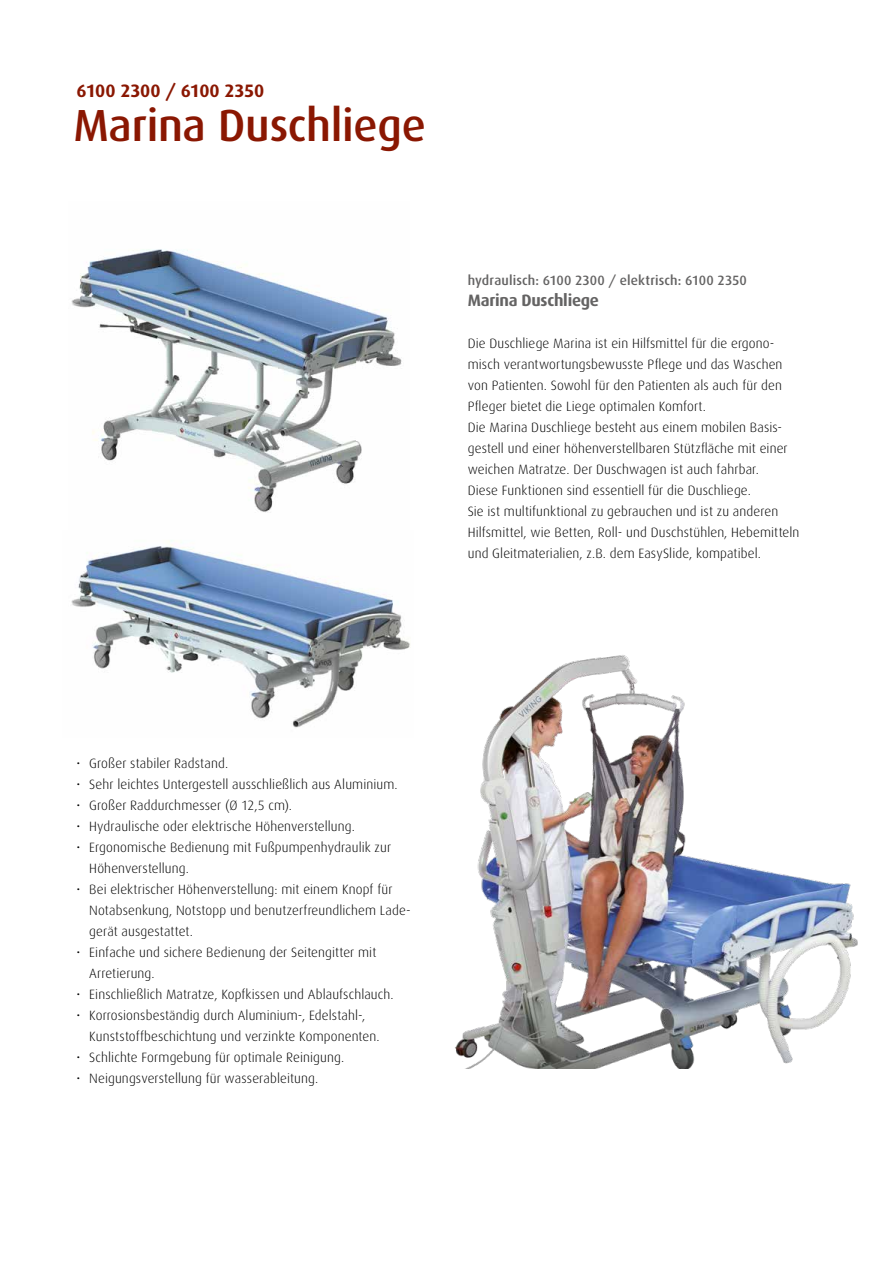
<style>
.page{position:relative;width:893px;height:1263px;background:#fff}
.page>*{position:absolute;margin:0;border:0;box-sizing:border-box;transform-origin:0 0}
.t1{font:500 45px "Dax";letter-spacing:-.005em;color:#8a1702}
.t2{font:700 18px "Dax";letter-spacing:-.015em;color:#8a1702}
.t3{font:700 16.5px "Dax";letter-spacing:-.015em;color:#646363}
.t4{font:300 13.5px/21px "Dax";letter-spacing:.01em;color:#000}
.t5{font:500 13.5px "Dax";letter-spacing:.01em;color:#646363}
</style>
<div class="page">
<img style="left:455px;top:655px;width:403px;height:413px">
<img style="left:71px;top:249px;width:331px;height:264px">
<img style="left:71px;top:540px;width:339px;height:188px">
<h2 class="t2" style="left:77px;top:80px;width:189px">6100 2300 / 6100 2350</h2>
<h1 class="t1" style="left:73px;top:100px;width:354px">Marina Duschliege</h1>
<p class="t5" style="left:468px;top:273px;width:281px">hydraulisch: 6100 2300 / elektrisch: 6100 2350</p>
<p class="t3" style="left:468px;top:291px;width:133px">Marina Duschliege</p>
<p class="t4" style="left:468px;top:333px;width:333px">Die Duschliege Marina ist ein Hilfsmittel für die ergono&shy;misch verantwortungsbewusste Pflege und das Waschen von Patienten. Sowohl für den Patienten als auch für den Pfleger bietet die Liege optimalen Komfort.<br>Die Marina Duschliege besteht aus einem mobilen Basis&shy;gestell und einer höhenverstellbaren Stützfläche mit einer weichen Matratze. Der Duschwagen ist auch fahrbar.<br>Diese Funktionen sind essentiell für die Duschliege.<br>Sie ist multifunktional zu gebrauchen und ist zu anderen Hilfsmittel, wie Betten, Roll- und Duschstühlen, Hebemitteln und Gleitmaterialien, z.B. dem EasySlide, kompatibel.</p>
<p class="t4" style="left:77px;top:753px;width:153px">• Großer stabiler Radstand.</p>
<p class="t4" style="left:77px;top:774px;width:323px">• Sehr leichtes Untergestell ausschließlich aus Aluminium.</p>
<p class="t4" style="left:77px;top:795px;width:217px">• Großer Raddurchmesser (Ø 12,5 cm).</p>
<p class="t4" style="left:77px;top:816px;width:280px">• Hydraulische oder elektrische Höhenverstellung.</p>
<p class="t4" style="left:89px;top:837px;width:303px;text-indent:-13px">• Ergonomische Bedienung mit Fußpumpenhydraulik zur<br>Höhenverstellung.</p>
<p class="t4" style="left:89px;top:879px;width:323px;text-indent:-13px">• Bei elektrischer Höhenverstellung: mit einem Knopf für<br>Notabsenkung, Notstopp und benutzerfreundlichem Lade&shy;gerät ausgestattet.</p>
<p class="t4" style="left:89px;top:942px;width:289px;text-indent:-13px">• Einfache und sichere Bedienung der Seitengitter mit<br>Arretierung.</p>
<p class="t4" style="left:77px;top:984px;width:319px">• Einschließlich Matratze, Kopfkissen und Ablaufschlauch.</p>
<p class="t4" style="left:89px;top:1005px;width:292px;text-indent:-13px">• Korrosionsbeständig durch Aluminium-, Edelstahl-,<br>Kunststoffbeschichtung und verzinkte Komponenten.</p>
<p class="t4" style="left:77px;top:1047px;width:269px">• Schlichte Formgebung für optimale Reinigung.</p>
<p class="t4" style="left:77px;top:1068px;width:243px">• Neigungsverstellung für wasserableitung.</p>
</div>
